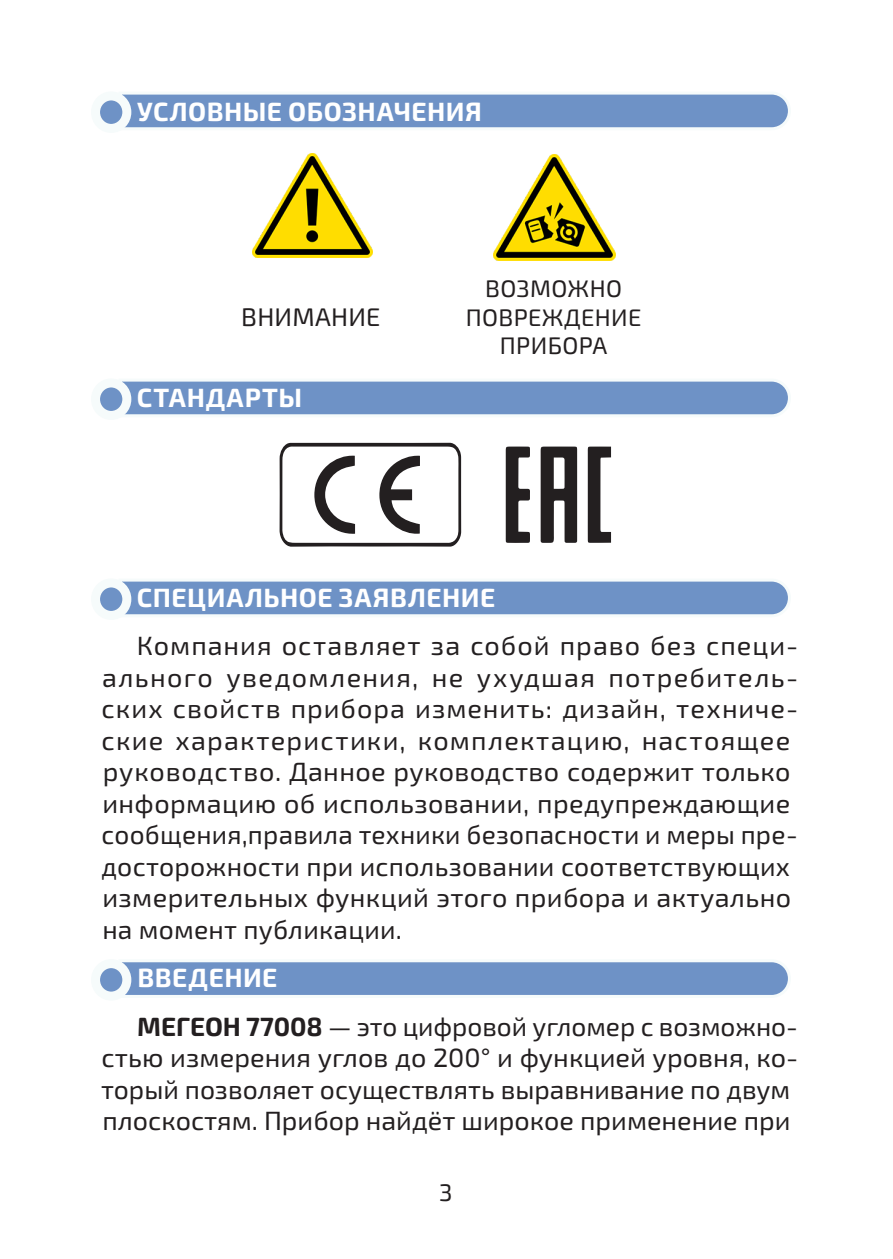
<style>
.page{position:relative;width:893px;height:1259px;background:#fff}
.page>*{position:absolute;margin:0;border:0;box-sizing:border-box;transform-origin:0 0}
.стиль_текста{font:26.4px/31.5px "Exo 2.0";letter-spacing:.01em;color:#231f20}
.заголовки{font:700 26.4px "Exo 2.0";letter-spacing:.02em;color:#fff}
.стильдля_знаков{font:25.5px "Exo 2.0";letter-spacing:.01em;color:#231f20}
.стильдля_знаков-2{font:24px "Exo 2.0";letter-spacing:.015em;color:#231f20}
.s1{font-weight:700}
</style>
<div class="page">
<div style="left:122px;top:94px;width:666px;height:34px;background:#6e92c6"></div>
<svg style="left:96px;top:96px;width:31px;height:32px"></svg>
<div style="left:91px;top:91px;width:40px;height:42px;border:9px solid #f6fbfb;border-radius:50%"></div>
<div style="left:122px;top:381px;width:666px;height:34px;background:#6e92c6"></div>
<svg style="left:96px;top:383px;width:31px;height:32px"></svg>
<div style="left:91px;top:378px;width:40px;height:42px;border:9px solid #f6fbfb;border-radius:50%"></div>
<div style="left:122px;top:581px;width:666px;height:34px;background:#6e92c6"></div>
<svg style="left:96px;top:583px;width:31px;height:32px"></svg>
<div style="left:91px;top:578px;width:40px;height:42px;border:9px solid #f6fbfb;border-radius:50%"></div>
<div style="left:122px;top:962px;width:666px;height:33px;background:#6e92c6"></div>
<div style="left:96px;top:963px;width:31px;height:33px;background:#6e92c6;border-radius:50%"></div>
<div style="left:91px;top:959px;width:40px;height:41px;border:9px solid #f6fbfb;border-radius:50%"></div>
<img style="left:253px;top:153px;width:119px;height:104px">
<img style="left:494px;top:154px;width:121px;height:107px">
<svg style="left:588px;top:446px;width:23px;height:97px"></svg>
<svg style="left:541px;top:446px;width:36px;height:97px"></svg>
<svg style="left:506px;top:446px;width:24px;height:97px"></svg>
<svg style="left:279px;top:443px;width:182px;height:104px"></svg>
<p class="заголовки" style="left:137px;top:95px;width:346px">УСЛОВНЫЕ ОБОЗНАЧЕНИЯ</p>
<p class="стильдля_знаков" style="left:241px;top:302px;width:141px">ВНИМАНИЕ</p>
<p class="заголовки" style="left:137px;top:381px;width:167px">СТАНДАРТЫ</p>
<p class="стильдля_знаков-2" style="left:485px;top:274px;width:138px">ВОЗМОЖНО</p>
<p class="стильдля_знаков-2" style="left:466px;top:303px;width:177px">ПОВРЕЖДЕНИЕ</p>
<p class="стильдля_знаков-2" style="left:500px;top:332px;width:109px">ПРИБОРА</p>
<p class="заголовки" style="left:137px;top:582px;width:360px">СПЕЦИАЛЬНОЕ ЗАЯВЛЕНИЕ</p>
<p class="стиль_текста" style="left:101px;top:631px;width:698px;text-indent:35px">Компания оставляет за собой право без специ&shy;ального уведомления, не ухудшая потребитель&shy;ских свойств прибора изменить: дизайн, техниче&shy;ские характеристики, комплектацию, настоящее руководство. Данное руководство содержит только информацию об использовании, предупреждающие сообщения,правила техники безопасности и меры пре&shy;досторожности при использовании соответствующих измерительных функций этого прибора и актуально на момент публикации.</p>
<p class="заголовки" style="left:138px;top:962px;width:141px">ВВЕДЕНИЕ</p>
<p class="стиль_текста" style="left:101px;top:1011px;width:698px;text-indent:36px"><span class="s1">МЕГЕОН 77008</span> — это цифровой угломер с возможно&shy;стью измерения углов до 200° и функцией уровня, ко&shy;торый позволяет осуществлять выравнивание по двум плоскостям. Прибор найдёт широкое применение при</p>
<p class="стильдля_знаков-2" style="left:439px;top:1178px;width:15px">3</p>
</div>
